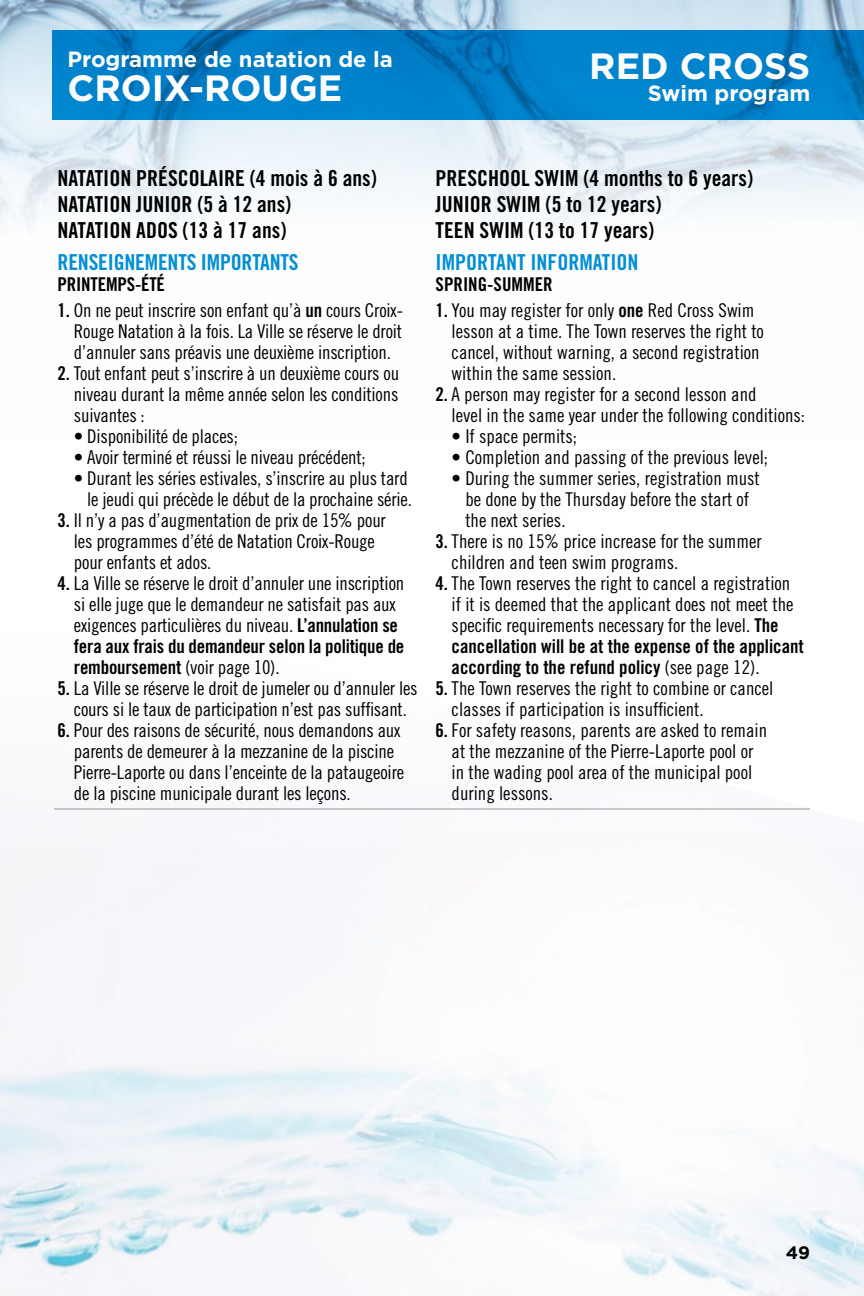
<style>
.page{position:relative;width:864px;height:1296px;background:#fff}
.page>*{position:absolute;margin:0;border:0;box-sizing:border-box;transform-origin:0 0}
.t1{font:700 36.6px "Gotham";color:#fff}
.Niveau{font:22px "Trade Gothic Bold Cond Twenty";color:#000}
.Niveau-2{font:22px "Trade Gothic Bold Cond Twenty";letter-spacing:-.01em;color:#008fd5}
.t2{font:700 22px "Gotham";color:#fff}
.t3{font:19px/21px "Trade Gothic Cond Eighteen";color:#000}
.t4{font:19px "Trade Gothic Bold Cond Twenty";letter-spacing:-.005em;color:#000}
.t5{font:700 18px "Gotham";color:#000}
.s1{font-family:"Trade Gothic Bold Cond Twenty"}
</style>
<div class="page">
<img style="left:0;top:0;width:864px;height:225px">
<svg style="left:53px;top:30px;width:811px;height:90px;background:#007ec6"></svg>
<img style="left:0;top:808px;width:864px;height:488px">
<hr style="left:54px;top:809px;width:378px;height:1px;background:#939598">
<hr style="left:432px;top:809px;width:378px;height:1px;background:#939598">
<p class="t2" style="left:67px;top:47px;width:327px">Programme de natation de la</p>
<h1 class="t1" style="left:67px;top:67px;width:276px">CROIX-ROUGE</h1>
<h1 class="t1" style="left:589px;top:45px;width:223px">RED CROSS</h1>
<p class="t2" style="left:648px;top:81px;width:164px">Swim program</p>
<p class="Niveau" style="left:58px;top:165px;width:321px">NATATION PRÉSCOLAIRE (4 mois à 6 ans)</p>
<p class="Niveau" style="left:58px;top:191px;width:235px">NATATION JUNIOR (5 à 12 ans)</p>
<p class="Niveau" style="left:58px;top:217px;width:230px">NATATION ADOS (13 à 17 ans)</p>
<p class="Niveau-2" style="left:58px;top:248px;width:243px">RENSEIGNEMENTS IMPORTANTS</p>
<p class="t4" style="left:58px;top:272px;width:109px">PRINTEMPS-ÉTÉ</p>
<p class="t3" style="left:74px;top:300px;width:331px;text-align:justify;text-indent:-16px"><span class="s1">1.</span> On ne peut inscrire son enfant qu’à <span class="s1">un</span> cours Croix-Rouge Natation à la fois. La Ville se réserve le droit d’annuler sans préavis une deuxième inscription.</p>
<p class="t3" style="left:74px;top:363px;width:327px;text-align:justify;text-indent:-16px"><span class="s1">2.</span> Tout enfant peut s’inscrire à un deuxième cours ou niveau durant la même année selon les conditions suivantes :</p>
<p class="t3" style="left:74px;top:426px;width:166px">• Disponibilité de places;</p>
<p class="t3" style="left:74px;top:447px;width:293px">• Avoir terminé et réussi le niveau précédent;</p>
<p class="t3" style="left:74px;top:468px;width:340px;text-align:right">• Durant les séries estivales, s’inscrire au plus tard le jeudi qui précède le début de la prochaine série.</p>
<p class="t3" style="left:74px;top:510px;width:313px;text-indent:-16px"><span class="s1">3.</span> Il n’y a pas d’augmentation de prix de 15% pour les programmes d’été de Natation Croix-Rouge pour enfants et ados.</p>
<p class="t3" style="left:74px;top:573px;width:332px;text-indent:-16px"><span class="s1">4.</span> La Ville se réserve le droit d’annuler une inscription si elle juge que le demandeur ne satisfait pas aux exigences particulières du niveau. <span class="s1">L’annulation se fera aux frais du demandeur selon la politique de remboursement</span> (voir page 10).</p>
<p class="t3" style="left:58px;top:678px;width:362px;text-align:center"><span class="s1">5.</span> La Ville se réserve le droit de jumeler ou d’annuler les cours si le taux de participation n’est pas suffisant.</p>
<p class="t3" style="left:74px;top:720px;width:332px;text-indent:-16px"><span class="s1">6.</span> Pour des raisons de sécurité, nous demandons aux parents de demeurer à la mezzanine de la piscine Pierre-Laporte ou dans l’enceinte de la pataugeoire de la piscine municipale durant les leçons.</p>
<p class="Niveau" style="left:436px;top:165px;width:319px">PRESCHOOL SWIM (4 months to 6 years)</p>
<p class="Niveau" style="left:436px;top:191px;width:228px">JUNIOR SWIM (5 to 12 years)</p>
<p class="Niveau" style="left:436px;top:217px;width:220px">TEEN SWIM (13 to 17 years)</p>
<p class="Niveau-2" style="left:436px;top:248px;width:204px">IMPORTANT INFORMATION</p>
<p class="t4" style="left:436px;top:272px;width:119px">SPRING-SUMMER</p>
<p class="t3" style="left:452px;top:300px;width:314px;text-indent:-16px"><span class="s1">1.</span> You may register for only <span class="s1">one</span> Red Cross Swim lesson at a time. The Town reserves the right to cancel, without warning, a second registration within the same session.</p>
<p class="t3" style="left:452px;top:384px;width:355px;text-indent:-16px"><span class="s1">2.</span> A person may register for a second lesson and<br>level in the same year under the following conditions:</p>
<p class="t3" style="left:452px;top:426px;width:127px">• If space permits;</p>
<p class="t3" style="left:452px;top:447px;width:318px">• Completion and passing of the previous level;</p>
<p class="t3" style="left:465px;top:468px;width:296px;text-indent:-14px">• During the summer series, registration must be done by the Thursday before the start of the next series.</p>
<p class="t3" style="left:452px;top:531px;width:312px;text-indent:-16px"><span class="s1">3.</span> There is no 15% price increase for the summer children and teen swim programs.</p>
<p class="t3" style="left:452px;top:573px;width:354px;text-indent:-16px"><span class="s1">4.</span> The Town reserves the right to cancel a registration if it is deemed that the applicant does not meet the specific requirements necessary for the level. <span class="s1">The cancellation will be at the expense of the applicant according to the refund policy</span> (see page 12).</p>
<p class="t3" style="left:452px;top:678px;width:323px;text-indent:-16px"><span class="s1">5.</span> The Town reserves the right to combine or cancel classes if participation is insufficient.</p>
<p class="t3" style="left:452px;top:720px;width:317px;text-indent:-16px"><span class="s1">6.</span> For safety reasons, parents are asked to remain at the mezzanine of the Pierre-Laporte pool or in the wading pool area of the municipal pool during lessons.</p>
<p class="t5" style="left:786px;top:1242px;width:26px">49</p>
</div>
